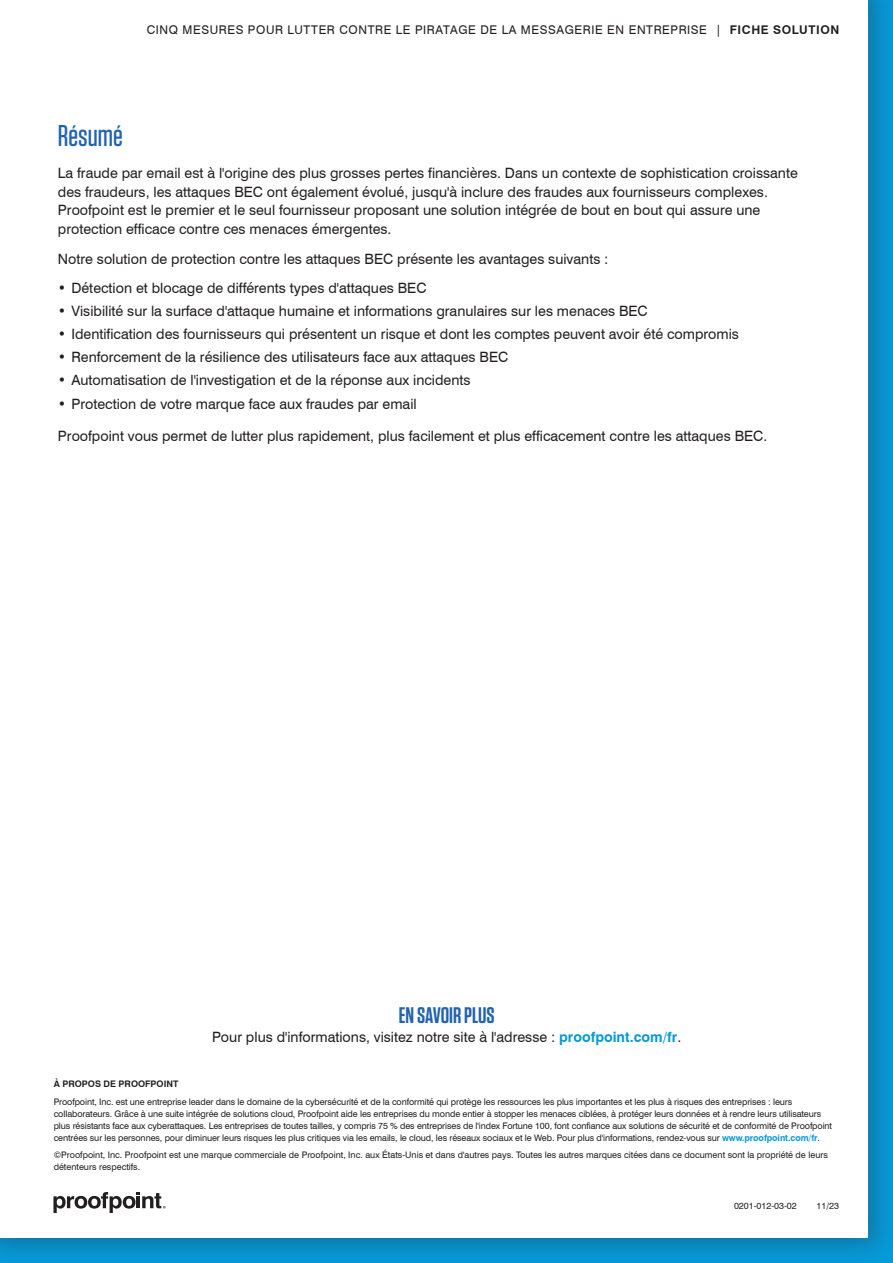
<style>
.page{position:relative;width:893px;height:1263px;background:#fff}
.page>*{position:absolute;margin:0;border:0;box-sizing:border-box;transform-origin:0 0}
.t1{font:500 30px "Tungsten";color:#2163b0}
.t2{font:600 22.5px "Tungsten";color:#2163b0}
.t3{font:14.25px/18.8px "Swiss 721 BT";color:#231f20}
.t4{font:12px "Swiss 721 BT";letter-spacing:.05em;color:#231f20}
.t5{font:9px/12px "Swiss 721 BT";letter-spacing:-.01em;color:#231f20}
.t6{font:700 9px "Swiss 721 BT";color:#231f20}
.s1{font-weight:700}
.s2{font-weight:700;color:#069ad9}
</style>
<div class="page">
<div style="left:0;top:0;width:893px;height:1263px;background:#231f20;opacity:.3"></div>
<div style="left:0;top:0;width:868px;height:1237px;background:#fff"></div>
<svg style="left:53px;top:1192px;width:113px;height:21px"></svg>
<p class="t4" style="left:147px;top:22px;width:694px">CINQ MESURES POUR LUTTER CONTRE LE PIRATAGE DE LA MESSAGERIE EN ENTREPRISE | <span class="s1">FICHE SOLUTION</span></p>
<h1 class="t1" style="left:58px;top:119px;width:66px">Résumé</h1>
<p class="t3" style="left:58px;top:163px;width:741px">La fraude par email est à l'origine des plus grosses pertes financières. Dans un contexte de sophistication croissante des fraudeurs, les attaques BEC ont également évolué, jusqu'à inclure des fraudes aux fournisseurs complexes.<br>Proofpoint est le premier et le seul fournisseur proposant une solution intégrée de bout en bout qui assure une protection efficace contre ces menaces émergentes.</p>
<p class="t3" style="left:58px;top:249px;width:552px">Notre solution de protection contre les attaques BEC présente les avantages suivants :</p>
<p class="t3" style="left:58px;top:279px;width:370px">• Détection et blocage de différents types d'attaques BEC</p>
<p class="t3" style="left:58px;top:302px;width:591px">• Visibilité sur la surface d'attaque humaine et informations granulaires sur les menaces BEC</p>
<p class="t3" style="left:58px;top:325px;width:682px">• Identification des fournisseurs qui présentent un risque et dont les comptes peuvent avoir été compromis</p>
<p class="t3" style="left:58px;top:348px;width:452px">• Renforcement de la résilience des utilisateurs face aux attaques BEC</p>
<p class="t3" style="left:58px;top:371px;width:414px">• Automatisation de l'investigation et de la réponse aux incidents</p>
<p class="t3" style="left:58px;top:394px;width:360px">• Protection de votre marque face aux fraudes par email</p>
<p class="t3" style="left:58px;top:426px;width:711px">Proofpoint vous permet de lutter plus rapidement, plus facilement et plus efficacement contre les attaques BEC.</p>
<h2 class="t2" style="left:399px;top:1004px;width:97px">EN SAVOIR PLUS</h2>
<p class="t3" style="left:212px;top:1027px;width:470px">Pour plus d'informations, visitez notre site à l'adresse : <span class="s2">proofpoint.com/fr</span>.</p>
<p class="t6" style="left:54px;top:1079px;width:126px">À PROPOS DE PROOFPOINT</p>
<p class="t5" style="left:54px;top:1095px;width:780px">Proofpoint, Inc. est une entreprise leader dans le domaine de la cybersécurité et de la conformité qui protège les ressources les plus importantes et les plus à risques des entreprises : leurs collaborateurs. Grâce à une suite intégrée de solutions cloud, Proofpoint aide les entreprises du monde entier à stopper les menaces ciblées, à protéger leurs données et à rendre leurs utilisateurs plus résistants face aux cyberattaques. Les entreprises de toutes tailles, y compris 75 % des entreprises de l'index Fortune 100, font confiance aux solutions de sécurité et de conformité de Proofpoint centrées sur les personnes, pour diminuer leurs risques les plus critiques via les emails, le cloud, les réseaux sociaux et le Web. Pour plus d'informations, rendez-vous sur <span class="s2">www.proofpoint.com/fr</span>.</p>
<p class="t5" style="left:54px;top:1149px;width:776px">©Proofpoint, Inc. Proofpoint est une marque commerciale de Proofpoint, Inc. aux États-Unis et dans d'autres pays. Toutes les autres marques citées dans ce document sont la propriété de leurs détenteurs respectifs.</p>
<p class="t5" style="left:734px;top:1199px;width:64px">0201-012-03-02</p>
<p class="t5" style="left:816px;top:1199px;width:24px">11/23</p>
</div>
